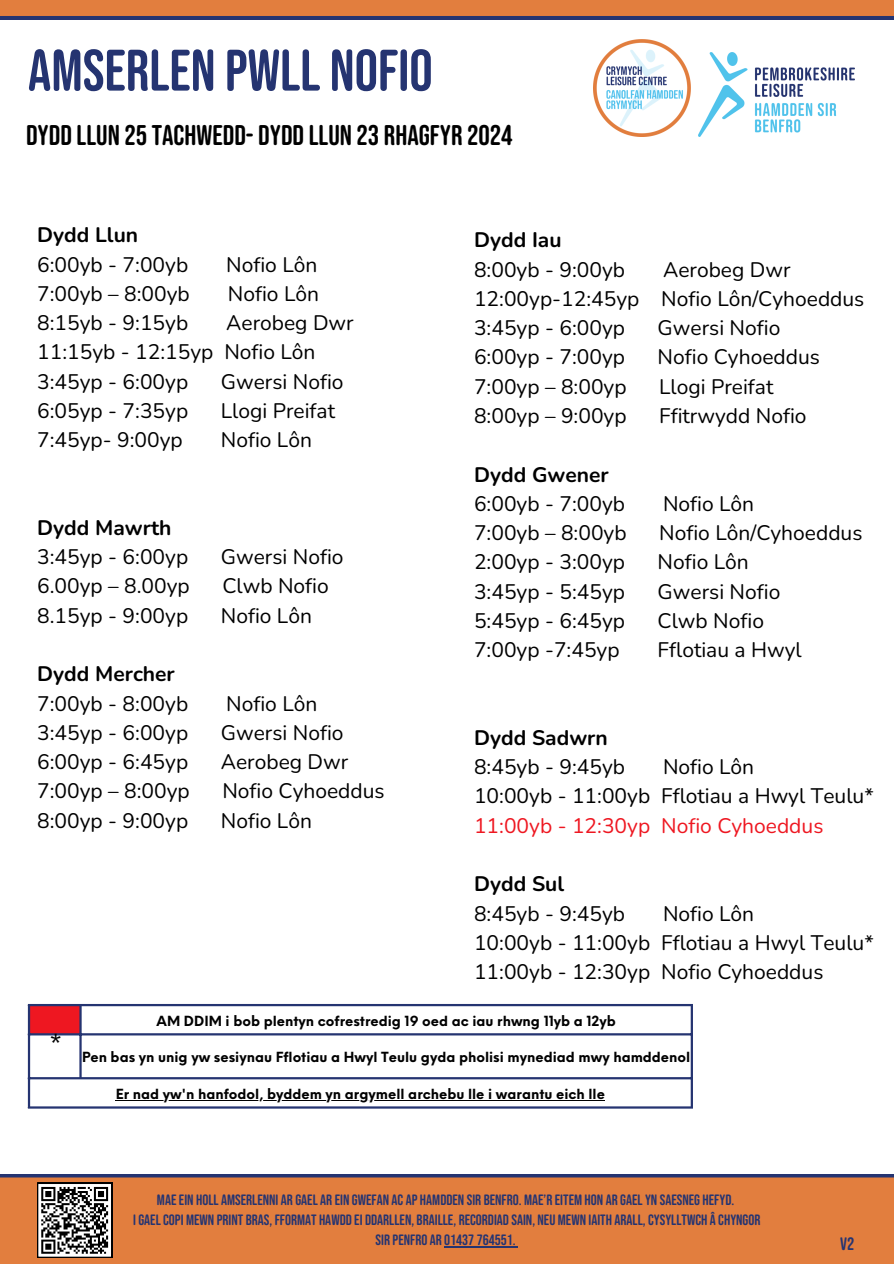
<style>
.page{position:relative;width:894px;height:1264px;background:#fff}
.page>*{position:absolute;margin:0;border:0;box-sizing:border-box;transform-origin:0 0}
.t1{font:58.35px "Bebas Neue Rounded";color:#253471}
.t2{font:28.5px "Bebas Neue Rounded";color:#000}
.t3{font:24px "Canva Sans";color:#000}
.t4{font:21px/29.2px "Nunito";color:#000}
.t5{font:18px "Bebas Neue Rounded";color:#253471}
.t6{font:15px/20.2px "Bebas Neue Rounded";color:#253471;text-align:center}
.t7{font:700 13.65px "Neue Einstellung";color:#000}
.s1{font-weight:700}
.s2{color:#ee1721}
</style>
<div class="page">
<img style="left:698px;top:52px;width:155px;height:85px">
<div style="left:0;top:1174px;width:893px;height:89px;background:#e27e3e"></div>
<svg style="left:0;top:0;width:893px;height:19px;background:#c37246"></svg>
<svg style="left:37px;top:1182px;width:75px;height:75px"></svg>
<hr style="left:444px;top:1246px;width:71px;height:1px;background:#253471">
<img style="left:593px;top:40px;width:97px;height:97px">
<svg style="left:30px;top:1006px;width:660px;height:100px"></svg>
<hr style="left:116px;top:1099px;width:488px;height:1px;background:#000">
<hr style="left:28px;top:1006px;width:2px;height:100px;background:#253471">
<hr style="left:79px;top:1006px;width:3px;height:71px;background:#253471">
<hr style="left:690px;top:1006px;width:2px;height:100px;background:#253471">
<hr style="left:28px;top:1003px;width:664px;height:3px;background:#253471">
<hr style="left:28px;top:1033px;width:664px;height:2px;background:#253471">
<hr style="left:28px;top:1077px;width:664px;height:2px;background:#253471">
<hr style="left:28px;top:1106px;width:664px;height:2px;background:#253471">
<h3 class="t1" style="left:28px;top:38px;width:406px">AMSERLEN PWLL NOFIO</h3>
<h3 class="t2" style="left:26px;top:120px;width:488px">DYDD LLUN 25 TACHWEDD- DYDD LLUN 23 RHAGFYR 2024</h3>
<h3 class="t4" style="left:37px;top:221px;width:152px"><span class="s1">Dydd Llun<br></span>6:00yb - 7:00yb</h3>
<h3 class="t4" style="left:226px;top:250px;width:93px">Nofio Lôn</h3>
<h3 class="t4" style="left:37px;top:279px;width:154px">7:00yb – 8:00yb</h3>
<h3 class="t4" style="left:228px;top:279px;width:93px">Nofio Lôn</h3>
<h3 class="t4" style="left:37px;top:308px;width:152px">8:15yb - 9:15yb</h3>
<h3 class="t4" style="left:37px;top:308px;width:318px;text-indent:189px">Aerobeg Dwr<br>11:15yb - 12:15yp Nofio Lôn<br>3:45yp - 6:00yp</h3>
<h3 class="t4" style="left:221px;top:367px;width:124px">Gwersi Nofio</h3>
<h3 class="t4" style="left:37px;top:396px;width:152px">6:05yp - 7:35yp</h3>
<h3 class="t4" style="left:221px;top:396px;width:116px">Llogi Preifat</h3>
<h3 class="t4" style="left:37px;top:425px;width:147px">7:45yp- 9:00yp</h3>
<h3 class="t4" style="left:221px;top:425px;width:93px">Nofio Lôn</h3>
<p class="t4" style="left:37px;top:513px;width:152px"><span class="s1">Dydd Mawrth<br></span>3:45yp - 6:00yp</p>
<p class="t4" style="left:221px;top:542px;width:124px">Gwersi Nofio</p>
<p class="t4" style="left:37px;top:572px;width:154px">6.00yp – 8.00yp</p>
<p class="t4" style="left:222px;top:572px;width:108px">Clwb Nofio</p>
<p class="t4" style="left:37px;top:601px;width:152px">8.15yp - 9:00yp</p>
<p class="t4" style="left:221px;top:601px;width:93px">Nofio Lôn</p>
<p class="t4" style="left:37px;top:659px;width:152px"><span class="s1">Dydd Mercher<br></span>7:00yb - 8:00yb</p>
<p class="t4" style="left:226px;top:689px;width:93px">Nofio Lôn</p>
<p class="t4" style="left:37px;top:718px;width:152px">3:45yp - 6:00yp</p>
<p class="t4" style="left:221px;top:718px;width:124px">Gwersi Nofio</p>
<p class="t4" style="left:37px;top:747px;width:152px">6:00yp - 6:45yp</p>
<p class="t4" style="left:221px;top:747px;width:129px">Aerobeg Dwr</p>
<p class="t4" style="left:37px;top:776px;width:154px">7:00yp – 8:00yp</p>
<p class="t4" style="left:222px;top:776px;width:164px">Nofio Cyhoeddus</p>
<p class="t4" style="left:37px;top:806px;width:152px">8:00yp - 9:00yp</p>
<p class="t4" style="left:221px;top:806px;width:93px">Nofio Lôn</p>
<p class="t4" style="left:474px;top:226px;width:152px"><span class="s1">Dydd Iau<br></span>8:00yb - 9:00yb</p>
<p class="t4" style="left:474px;top:255px;width:392px;text-indent:189px">Aerobeg Dwr<br>12:00yp-12:45yp Nofio Lôn/Cyhoeddus<br>3:45yp - 6:00yp</p>
<p class="t4" style="left:657px;top:314px;width:124px">Gwersi Nofio</p>
<p class="t4" style="left:474px;top:343px;width:152px">6:00yp - 7:00yp</p>
<p class="t4" style="left:657px;top:343px;width:164px">Nofio Cyhoeddus</p>
<p class="t4" style="left:474px;top:372px;width:154px">7:00yp – 8:00yp</p>
<p class="t4" style="left:659px;top:372px;width:116px">Llogi Preifat</p>
<p class="t4" style="left:474px;top:401px;width:154px">8:00yp – 9:00yp</p>
<p class="t4" style="left:659px;top:401px;width:149px">Ffitrwydd Nofio</p>
<p class="t4" style="left:474px;top:460px;width:152px"><span class="s1">Dydd Gwener<br></span>6:00yb - 7:00yb</p>
<p class="t4" style="left:662px;top:489px;width:93px">Nofio Lôn</p>
<p class="t4" style="left:474px;top:518px;width:154px">7:00yb – 8:00yb</p>
<p class="t4" style="left:659px;top:518px;width:205px">Nofio Lôn/Cyhoeddus</p>
<p class="t4" style="left:474px;top:548px;width:152px">2:00yp - 3:00yp</p>
<p class="t4" style="left:657px;top:548px;width:93px">Nofio Lôn</p>
<p class="t4" style="left:474px;top:577px;width:152px">3:45yp - 5:45yp</p>
<p class="t4" style="left:657px;top:577px;width:124px">Gwersi Nofio</p>
<p class="t4" style="left:474px;top:606px;width:152px">5:45yp - 6:45yp</p>
<p class="t4" style="left:657px;top:606px;width:108px">Clwb Nofio</p>
<p class="t4" style="left:474px;top:635px;width:147px">7:00yp -7:45yp</p>
<p class="t4" style="left:657px;top:635px;width:146px">Fflotiau a Hwyl</p>
<p class="t4" style="left:474px;top:723px;width:152px"><span class="s1">Dydd Sadwrn<br></span>8:45yb - 9:45yb</p>
<p class="t4" style="left:474px;top:752px;width:401px;text-indent:189px">Nofio Lôn<br>10:00yb - 11:00yb Fflotiau a Hwyl Teulu*<br><span class="s2">11:00yb - 12:30yp Nofio Cyhoeddus</span></p>
<p class="t4" style="left:474px;top:869px;width:152px"><span class="s1">Dydd Sul<br></span>8:45yb - 9:45yb</p>
<p class="t4" style="left:474px;top:899px;width:401px;text-indent:189px">Nofio Lôn<br>10:00yb - 11:00yb Fflotiau a Hwyl Teulu*<br>11:00yb - 12:30yp Nofio Cyhoeddus</p>
<h3 class="t3" style="left:50px;top:1025px;width:13px">*</h3>
<h3 class="t7" style="left:157px;top:1008px;width:460px">AM DDIM i bob plentyn cofrestredig 19 oed ac iau rhwng 11yb a 12yb</h3>
<h3 class="t7" style="left:82px;top:1044px;width:609px">Pen bas yn unig yw sesiynau Fflotiau a Hwyl Teulu gyda pholisi mynediad mwy hamddenol</h3>
<h3 class="t7" style="left:116px;top:1081px;width:490px">Er nad yw'n hanfodol, byddem yn argymell archebu lle i warantu eich lle</h3>
<p class="t6" style="left:157px;top:1189px;width:578px">MAE EIN HOLL AMSERLENNI AR GAEL AR EIN GWEFAN AC AP HAMDDEN SIR BENFRO. MAE’R EITEM HON AR GAEL YN SAESNEG HEFYD.</p>
<h2 class="t6" style="left:133px;top:1210px;width:628px">I GAEL COPI MEWN PRINT BRAS, FFORMAT HAWDD EI DDARLLEN, BRAILLE, RECORDIAD SAIN, NEU MEWN IAITH ARALL, CYSYLLTWCH Â CHYNGOR<br>SIR PENFRO AR 01437 764551.</h2>
<p class="t5" style="left:839px;top:1233px;width:16px">V2</p>
</div>
